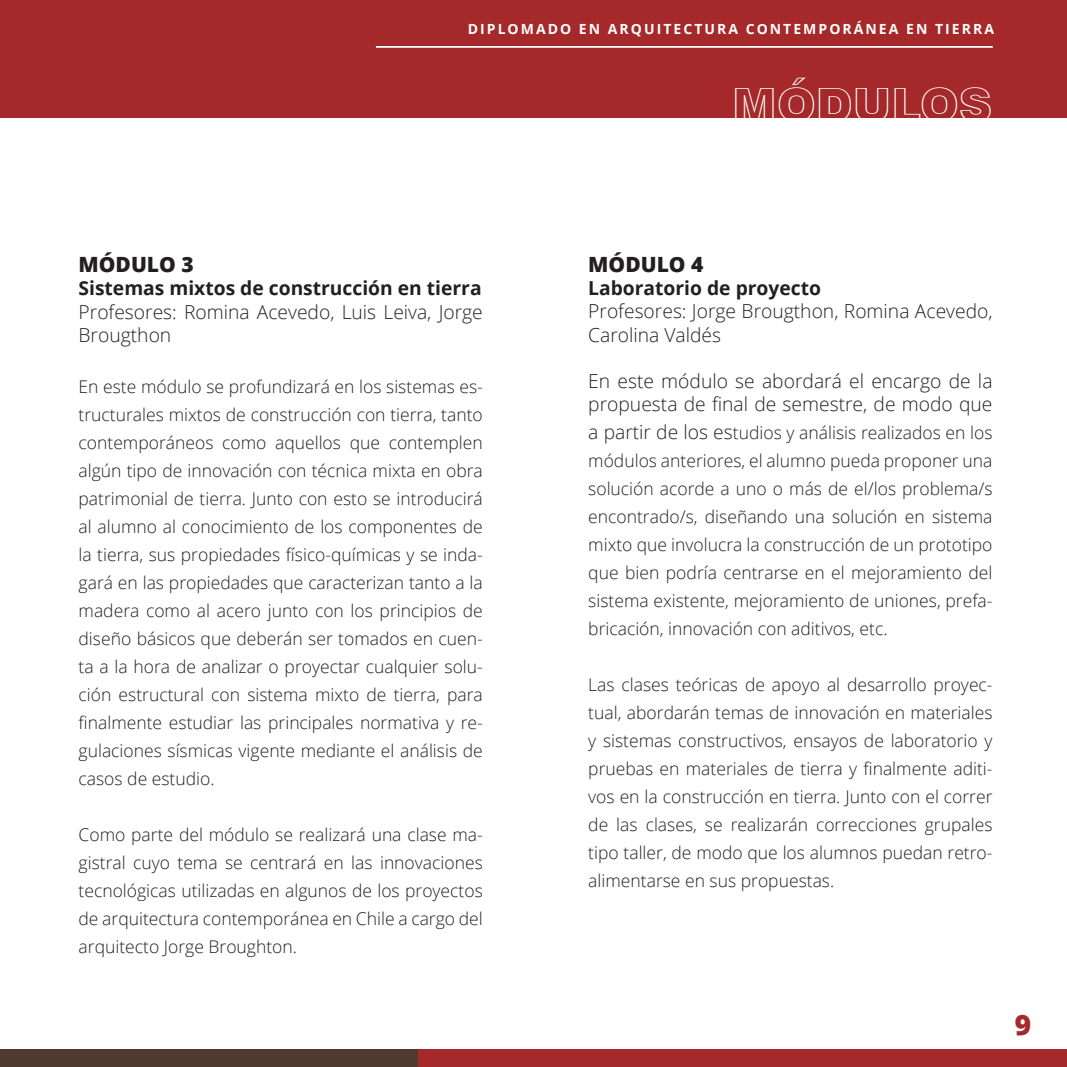
<style>
.page{position:relative;width:1067px;height:1067px;background:#fff}
.page>*{position:absolute;margin:0;border:0;box-sizing:border-box;transform-origin:0 0}
.t1{font:47.25px "Swiss 721 BT Black Outline";color:#fff}
.t2{font:800 28px "Open Sans";color:#a5292a}
.t3{font:800 21px "Open Sans";color:#231f20}
.t4{font:300 19.25px/23.1px "Open Sans";color:#231f20}
.t5{font:700 19.25px "Open Sans";color:#231f20}
.t6{font:300 17.5px/28px "Open Sans";color:#231f20;text-align:justify}
.t7{font:700 14px "Open Sans";letter-spacing:.145em;color:#fff}
.s1{font-size:19.25px}
</style>
<div class="page">
<div style="left:0;top:0;width:1067px;height:117px;background:#a5292a"></div>
<hr style="left:376px;top:46px;width:616px;height:2px;background:#fff">
<div style="left:0;top:1049px;width:418px;height:18px;background:#4e3a2f"></div>
<div style="left:418px;top:1049px;width:649px;height:18px;background:#a5292a"></div>
<p class="t7" style="left:468px;top:19px;width:528px">DIPLOMADO EN ARQUITECTURA CONTEMPORÁNEA EN TIERRA</p>
<h1 class="t1" style="left:732px;top:76px;width:262px">MÓDULOS</h1>
<p class="t3" style="left:79px;top:249px;width:117px">MÓDULO 3</p>
<p class="t5" style="left:79px;top:275px;width:404px">Sistemas mixtos de construcción en tierra</p>
<p class="t4" style="left:79px;top:299px;width:406px">Profesores: Romina Acevedo, Luis Leiva, Jorge<br>Brougthon</p>
<p class="t6" style="left:79px;top:372px;width:406px">En este módulo se profundizará en los sistemas es&shy;tructurales mixtos de construcción con tierra, tanto contemporáneos como aquellos que contemplen algún tipo de innovación con técnica mixta en obra patrimonial de tierra. Junto con esto se introducirá al alumno al conocimiento de los componentes de la tierra, sus propiedades físico-químicas y se inda&shy;gará en las propiedades que caracterizan tanto a la madera como al acero junto con los principios de diseño básicos que deberán ser tomados en cuen&shy;ta a la hora de analizar o proyectar cualquier solu&shy;ción estructural con sistema mixto de tierra, para finalmente estudiar las principales normativa y re&shy;gulaciones sísmicas vigente mediante el análisis de casos de estudio.</p>
<p class="t6" style="left:79px;top:820px;width:406px">Como parte del módulo se realizará una clase ma&shy;gistral cuyo tema se centrará en las innovaciones tecnológicas utilizadas en algunos de los proyectos de arquitectura contemporánea en Chile a cargo del arquitecto Jorge Broughton.</p>
<p class="t3" style="left:588px;top:249px;width:117px">MÓDULO 4</p>
<p class="t5" style="left:588px;top:275px;width:234px">Laboratorio de proyecto</p>
<p class="t4" style="left:588px;top:299px;width:406px">Profesores: Jorge Brougthon, Romina Acevedo,<br>Carolina Valdés</p>
<p class="t4" style="left:588px;top:369px;width:406px">En este módulo se abordará el encargo de la propuesta de final de semestre, de modo que</p>
<p class="t6" style="left:588px;top:418px;width:406px"><span class="s1">a partir de los es</span>tudios y análisis realizados en los módulos anteriores, el alumno pueda proponer una solución acorde a uno o más de el/los problema/s encontrado/s, diseñando una solución en sistema mixto que involucra la construcción de un prototipo que bien podría centrarse en el mejoramiento del sistema existente, mejoramiento de uniones, prefa&shy;bricación, innovación con aditivos, etc.</p>
<p class="t6" style="left:588px;top:670px;width:406px">Las clases teóricas de apoyo al desarrollo proyec&shy;tual, abordarán temas de innovación en materiales y sistemas constructivos, ensayos de laboratorio y pruebas en materiales de tierra y finalmente aditi&shy;vos en la construcción en tierra. Junto con el correr de las clases, se realizarán correcciones grupales tipo taller, de modo que los alumnos puedan retro&shy;alimentarse en sus propuestas.</p>
<h2 class="t2" style="left:1014px;top:1003px;width:18px">9</h2>
</div>
